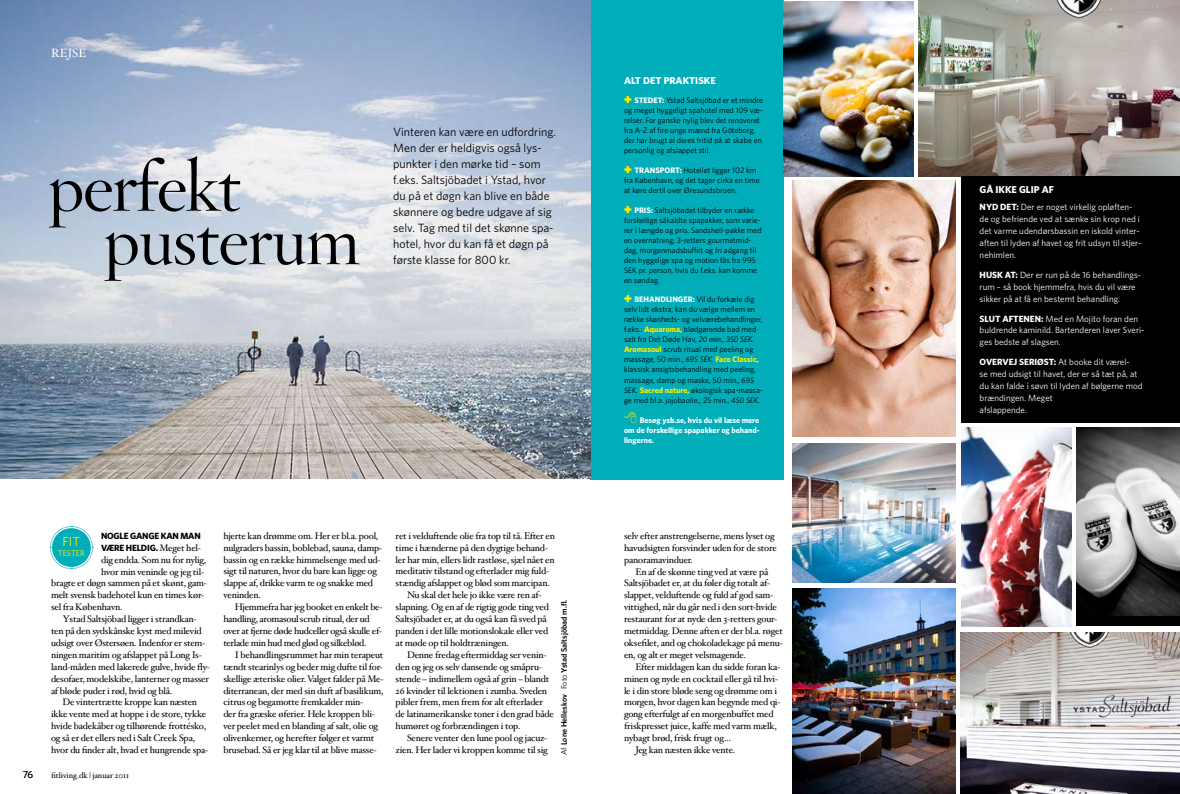
<style>
.page{position:relative;width:1180px;height:794px;background:#fff}
.page>*{position:absolute;margin:0;border:0;box-sizing:border-box;transform-origin:0 0}
.t1{font:300 70px/53.4px "Hoefler Titling";letter-spacing:-.02em;color:#000}
.t2{font:13.1px "Whitney";color:#ffed00}
.t3{font:12px/16px "Whitney";color:#000}
.t4{font:12px "Hoefler Txt";color:#fff}
.t5{font:700 10px "Whitney";color:#fff}
.t6{font:10px "Whitney";color:#000}
.t7{font:9.5px/11.9px "Hoefler Txt";letter-spacing:-.02em;color:#000}
.t8{font:9px/11.9px "Whitney";color:#fff}
.t9{font:700 9px/11.9px "Whitney";letter-spacing:-.02em;color:#000}
.t10{font:8.3px "Whitney";color:#ffed00}
.t11{font:8px/10px "Whitney";color:#000}
.t12{font:700 8px/10px "Whitney";color:#fff;text-align:justify}
.t13{font:600 8px "Whitney";color:#000}
.t14{font:8px "Hoefler Txt";color:#000}
.s1{font-family:"Hoefler Txt";font-weight:400;font-size:9.5px}
.s2{font-weight:400}
.s3{color:#ffed00}
.s4{font-weight:700;color:#fff}
.s5{font-weight:700;color:#ffed00}
.s6{font-style:italic}
.s7{font-weight:700}
</style>
<div class="page">
<div style="left:590px;top:0;width:193px;height:479px;background:#00adb9"></div>
<img style="left:783px;top:2px;width:130px;height:175px">
<div style="left:1076px;top:427px;width:103px;height:199px;background:#000"></div>
<img style="left:1076px;top:427px;width:103px;height:188px">
<img style="left:792px;top:588px;width:163px;height:206px">
<img style="left:792px;top:180px;width:163px;height:256px">
<img style="left:918px;top:0;width:261px;height:177px">
<img style="left:960px;top:632px;width:219px;height:162px">
<div style="left:961px;top:177px;width:218px;height:246px;background:#000"></div>
<img style="left:792px;top:444px;width:163px;height:138px">
<img style="left:961px;top:428px;width:110px;height:199px">
<img style="left:0;top:0;width:590px;height:479px">
<svg style="left:50px;top:526px;width:43px;height:43px"></svg>
<p class="t4" style="left:51px;top:45px;width:37px">REJSE</p>
<h1 class="t1" style="left:104px;top:155px;width:257px;text-indent:-56px">perfekt pusterum</h1>
<p class="t3" style="left:393px;top:124px;width:164px">Vinteren kan være en udfordring.<br>Men der er heldigvis også lys&shy;punkter i den mørke tid – som f.eks. Saltsjöbadet i Ystad, hvor du på et døgn kan blive en både skønnere og bedre udgave af sig selv. Tag med til det skønne spa&shy;hotel, hvor du kan få et døgn på første klasse for 800 kr.</p>
<p class="t9" style="left:101px;top:529px;width:101px">Nogle gange kan man være heldig. <span class="s1">Meget hel-</span></p>
<p class="t7" style="left:101px;top:553px;width:107px">dig endda. Som nu for nylig,</p>
<p class="t7" style="left:101px;top:565px;width:105px">hvor min veninde og jeg til-</p>
<p class="t7" style="left:51px;top:577px;width:157px">bragte et døgn sammen på et skønt, gam-</p>
<p class="t7" style="left:51px;top:589px;width:154px">melt svensk badehotel kun en times kør-</p>
<p class="t7" style="left:51px;top:601px;width:73px">sel fra København.</p>
<p class="t7" style="left:62px;top:613px;width:136px">Ystad Saltsjöbad ligger i strandkan-</p>
<p class="t7" style="left:51px;top:624px;width:152px">ten på den sydskånske kyst med milevid</p>
<p class="t7" style="left:51px;top:636px;width:156px">udsigt over Østersøen. Indenfor er stem-</p>
<p class="t7" style="left:51px;top:648px;width:152px">ningen maritim og afslappet på Long Is-</p>
<p class="t7" style="left:51px;top:660px;width:160px">land-måden med lakerede gulve, hvide fly-</p>
<p class="t7" style="left:51px;top:672px;width:159px">desofaer, modelskibe, lanterner og masser</p>
<p class="t7" style="left:51px;top:684px;width:123px">af bløde puder i rød, hvid og blå.</p>
<p class="t7" style="left:62px;top:696px;width:136px">De vintertrætte kroppe kan næsten</p>
<p class="t7" style="left:51px;top:708px;width:157px">ikke vente med at hoppe i de store, tykke</p>
<p class="t7" style="left:51px;top:720px;width:156px">hvide badekåber og tilhørende frottésko,</p>
<p class="t7" style="left:51px;top:732px;width:145px">og så er det ellers ned i Salt Creek Spa,</p>
<p class="t7" style="left:51px;top:743px;width:159px">hvor du finder alt, hvad et hungrende spa-</p>
<h2 class="t2" style="left:63px;top:533px;width:16px">fit</h2>
<p class="t10" style="left:58px;top:547px;width:6px">teste</p>
<p class="t10" style="left:80px;top:547px;width:6px">r</p>
<p class="t6" style="left:23px;top:768px;width:12px">76</p>
<p class="t14" style="left:51px;top:770px;width:80px">fitliving.dk | januar 2011</p>
<p class="t7" style="left:223px;top:529px;width:160px">hjerte kan drømme om. Her er bl.a. pool, nulgraders bassin, boblebad, sauna, damp&shy;bassin og en række himmelsenge med ud&shy;sigt til naturen, hvor du bare kan ligge og slappe af, drikke varm te og snakke med veninden.</p>
<p class="t7" style="left:223px;top:601px;width:161px;text-indent:11px">Hjemmefra har jeg booket en enkelt be&shy;handling, aromasoul scrub ritual, der ud over at fjerne døde hudceller også skulle ef&shy;terlade min hud med glød og silkeblød.</p>
<p class="t7" style="left:223px;top:648px;width:162px;text-indent:11px">I behandlingsrummet har min terapeut tændt stearinlys og beder mig dufte til for&shy;skellige æteriske olier. Valget falder på Me&shy;diterranean, der med sin duft af basilikum, citrus og begamotte fremkalder min-<br>der fra græske øferier. Hele kroppen bli&shy;ver peelet med en blanding af salt, olie og olivenkerner, og herefter følger et varmt brusebad. Så er jeg klar til at blive masse-</p>
<p class="t7" style="left:395px;top:529px;width:161px">ret i velduftende olie fra top til tå. Efter en</p>
<p class="t7" style="left:395px;top:541px;width:154px">time i hænderne på den dygtige behand-</p>
<p class="t7" style="left:395px;top:553px;width:161px">ler har min, ellers lidt rastløse, sjæl nået en</p>
<p class="t7" style="left:395px;top:565px;width:155px">meditativ tilstand og efterlader mig fuld-</p>
<p class="t7" style="left:395px;top:577px;width:155px">stændig afslappet og blød som marcipan.</p>
<p class="t7" style="left:407px;top:589px;width:136px">Nu skal det hele jo ikke være ren af-</p>
<p class="t7" style="left:395px;top:601px;width:155px">slapning. Og en af de rigtig gode ting ved</p>
<p class="t7" style="left:395px;top:612px;width:153px">Saltsjöbadet er, at du også kan få sved på</p>
<p class="t7" style="left:395px;top:624px;width:154px">panden i det lille motionslokale eller ved</p>
<p class="t7" style="left:395px;top:636px;width:115px">at møde op til holdtræningen.</p>
<p class="t7" style="left:407px;top:648px;width:141px">Denne fredag eftermiddag ser venin-</p>
<p class="t7" style="left:395px;top:660px;width:148px">den og jeg os selv dansende og småpru-</p>
<p class="t7" style="left:395px;top:672px;width:155px">stende – indimellem også af grin – blandt</p>
<p class="t7" style="left:395px;top:684px;width:153px">26 kvinder til lektionen i zumba. Sveden</p>
<p class="t7" style="left:395px;top:696px;width:149px">pibler frem, men frem for alt efterlader</p>
<p class="t7" style="left:395px;top:708px;width:160px">de latinamerikanske toner i den grad både</p>
<p class="t7" style="left:395px;top:720px;width:126px">humøret og forbrændingen i top.</p>
<p class="t7" style="left:407px;top:731px;width:142px">Senere venter den lune pool og jacuz-</p>
<p class="t7" style="left:395px;top:743px;width:153px">zien. Her lader vi kroppen komme til sig</p>
<p class="t13" style="left:558px;top:755px;width:157px;rotate:-90deg"><span class="s2">Af</span> Lone Helleskov <span class="s2">Foto</span> Ystad Saltsjöbad m.fl.</p>
<p class="t5" style="left:624px;top:74px;width:53px">ALT DET PRAK</p>
<p class="t5" style="left:689px;top:74px;width:22px">TISKE</p>
<p class="t11" style="left:624px;top:95px;width:140px"><span class="s3">✚</span> <span class="s4">Stedet:</span> Ystad Saltsjöbad er et mindre og meget hyggeligt spahotel med 109 væ&shy;relser. For ganske nylig blev det renoveret fra A-Z af fire unge mænd fra Göteborg, der har brugt al deres fritid på at skabe en personlig og afslappet stil.</p>
<p class="t11" style="left:624px;top:165px;width:137px"><span class="s3">✚</span> <span class="s4">Transport:</span> Hotellet ligger 102 km fra København, og det tager cirka en time at køre dertil over Øresundsbroen.</p>
<p class="t11" style="left:624px;top:205px;width:139px"><span class="s3">✚</span> <span class="s4">Pris:</span> Saltsjöbadet tilbyder en række forskellige såkaldte spapakker, som varie&shy;rer i længde og pris. Sandshell-pakke med en overnatning, 3-retters gourmetmid&shy;dag, morgenmadsbuffet og fri adgang til den hyggelige spa og motion fås fra 995<br>SEK pr. person, hvis du f.eks. kan komme en søndag.</p>
<p class="t11" style="left:624px;top:294px;width:140px"><span class="s3">✚</span> <span class="s4">Behandlinger:</span> Vil du forkæle dig selv lidt ekstra, kan du vælge mellem en række skønheds- og velværebehandlinger, f.eks.: <span class="s5">Aquaroma,</span> blødgørende bad med salt fra Det Døde Hav, <span class="s6">20 min., 350 SEK.<br></span><span class="s5">Aromasoul</span> scrub ritual med peeling og massage, 50 min., <span class="s6">695 SEK.</span> <span class="s5">Face Classic, </span>klassisk ansigtsbehandling med peeling, massage, damp og maske, 50 min., <span class="s6">695<br>SEK.</span> <span class="s5">Sacred nature,</span> økologisk spa-massa&shy;ge med bl.a. jojobaolie., 25 min., <span class="s6">450 SEK.</span></p>
<p class="t12" style="left:624px;top:414px;width:137px;text-indent:16px">Besøg ysb.se, hvis du vil læse mere om de forskellige spapakker og behand&shy;lingerne.</p>
<p class="t7" style="left:624px;top:529px;width:154px">selv efter anstrengelserne, mens lyset og havudsigten forsvinder uden for de store panoramavinduer.</p>
<p class="t7" style="left:624px;top:565px;width:160px;text-indent:11px">En af de skønne ting ved at være på Saltsjöbadet er, at du føler dig totalt af&shy;slappet, velduftende og fuld af god sam&shy;vittighed, når du går ned i den sort-hvide restaurant for at nyde den 3-retters gour&shy;metmiddag. Denne aften er der bl.a. røget oksefilet, and og chokoladekage på menu&shy;en, og alt er meget velsmagende.</p>
<p class="t7" style="left:635px;top:660px;width:146px">Efter middagen kan du sidde foran ka-</p>
<p class="t7" style="left:624px;top:672px;width:156px">minen og nyde en cocktail eller gå til hvi-</p>
<p class="t7" style="left:624px;top:684px;width:154px">le i din store bløde seng og drømme om i</p>
<p class="t7" style="left:624px;top:696px;width:158px">morgen, hvor dagen kan begynde med qi-</p>
<p class="t7" style="left:624px;top:708px;width:151px">gong efterfulgt af en morgenbuffet med</p>
<p class="t7" style="left:624px;top:720px;width:154px">friskpresset juice, kaffe med varm mælk,</p>
<p class="t7" style="left:624px;top:732px;width:108px">nybagt brød, frisk frugt og…</p>
<p class="t7" style="left:635px;top:743px;width:101px">Jeg kan næsten ikke vente.</p>
<p class="t5" style="left:979px;top:183px;width:23px">GÅ IKKE</p>
<p class="t5" style="left:1018px;top:183px;width:36px">GLIP AF</p>
<p class="t8" style="left:979px;top:201px;width:163px"><span class="s7">Nyd det:</span> Der er noget virkelig opløften&shy;de og befriende ved at sænke sin krop ned i det varme udendørsbassin en iskold vinter&shy;aften til lyden af havet og frit udsyn til stjer&shy;nehimlen.</p>
<p class="t8" style="left:979px;top:268px;width:163px"><span class="s7">Husk at:</span> Der er run på de 16 behandlings&shy;rum – så book hjemmefra, hvis du vil være sikker på at få en bestemt behandling.</p>
<p class="t8" style="left:979px;top:312px;width:166px"><span class="s7">Slut aftenen:</span> Med en Mojito foran den buldrende kaminild. Bartenderen laver Sveri&shy;ges bedste af slagsen.</p>
<p class="t8" style="left:979px;top:356px;width:164px"><span class="s7">Overvej seriøst:</span> At booke dit værel-<br>se med udsigt til havet, der er så tæt på, at du kan falde i søvn til lyden af bølgerne mod brændingen. Meget<br>afslappende.</p>
</div>
